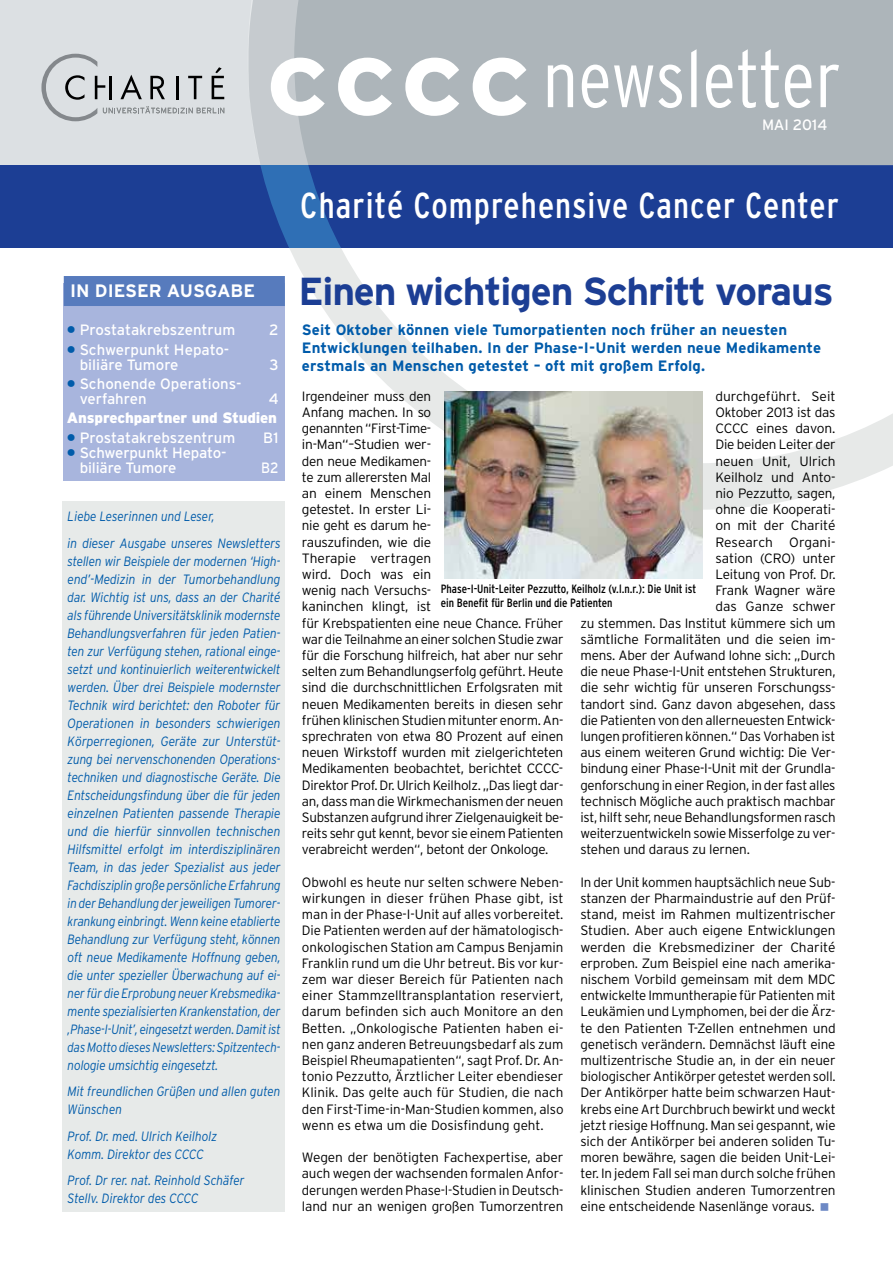
<style>
.page{position:relative;width:893px;height:1263px;background:#fff}
.page>*{position:absolute;margin:0;border:0;box-sizing:border-box;transform-origin:0 0}
.t1{font:300 condensed 79.5px "Interstate";letter-spacing:-.005em;color:#fff}
.t2{font:700 39px "Interstate";letter-spacing:-.03em;color:#1c3e94}
.t3{font:condensed 36px "Interstate";letter-spacing:.03em;color:#fff}
.t4{font:700 18px "Interstate";color:#fff}
.t5{font:700 15px/18px "Interstate";letter-spacing:.01em;color:#005baa}
.t6{font:15px/15px "Interstate";letter-spacing:-.005em;color:#fff}
.t7{font:900 15px "Interstate";letter-spacing:-.01em;color:#fff}
.t8{font:15px "Interstate";letter-spacing:-.005em;color:#fff;scale:.9 1}
.t9{font:300 13.5px/16.2px "Interstate";letter-spacing:-.02em;color:#000;text-align:justify}
.t10{font:italic 300 13.5px/18px "Interstate";letter-spacing:-.005em;color:#005baa;scale:.88 1}
.t11{font:300 13.5px "Interstate";color:#000}
.t12{font:300 13.5px "Interstate";letter-spacing:.005em;color:#000}
.t13{font:condensed 12px/13.5px "Interstate";color:#000}
.s1{font-weight:700;font-stretch:normal;font-size:106.5px}
.s2{font-weight:900;color:#005baa}
</style>
<div class="page">
<div style="left:0;top:0;width:328px;height:174px;background:#dce0e3"></div>
<div style="left:0;top:165px;width:893px;height:83px;background:#1c3e94"></div>
<svg style="left:41px;top:54px;width:183px;height:67px"></svg>
<svg style="left:248px;top:0;width:645px;height:510px"></svg>
<hr style="left:0;top:100px;width:1px;height:643px;background:#fff">
<div style="left:63px;top:502px;width:222px;height:710px;background:#e7eae9"></div>
<div style="left:64px;top:283px;width:221px;height:198px;background:#a8b5dd"></div>
<div style="left:64px;top:276px;width:221px;height:30px;background:#577bbd"></div>
<img style="left:444px;top:392px;width:259px;height:187px">
<h1 class="t1" style="left:266px;top:35px;width:576px"><span class="s1">cccc</span>newsletter</h1>
<p class="t6" style="left:762px;top:117px;width:67px">MAI 2014</p>
<h3 class="t3" style="left:300px;top:186px;width:540px">Charité Comprehensive Cancer Center</h3>
<h3 class="t4" style="left:70px;top:281px;width:56px">IN DIESER</h3>
<h2 class="t2" style="left:167px;top:269px;width:668px"><sup>AUSGABE</sup> Einen wichtigen Schritt voraus</h2>
<p class="t5" style="left:302px;top:321px;width:521px">Seit Oktober können viele Tumorpatienten noch früher an neuesten<br>Entwicklungen teilhaben. In der Phase-I-U nit werden neue Medikamente erstmals an Menschen getestet – oft mit großem Erfolg.</p>
<p class="t9" style="left:302px;top:388px;width:263px;text-align:left">Irgendeiner muss den<br>Anfang machen. In so<br>genannten “First-Time-<br>in-Man“–Studien wer-<br>den neue Medikamen-<br>te zum allerersten Mal<br>an einem Menschen<br>getestet. In erster Li-<br>nie geht es darum he-<br>rauszufinden, wie die<br>Therapie vertragen<br>wird. Doch was ein<br>wenig nach Versuchs-<br>kaninchen klingt, ist<br>für Krebspatienten eine neue Chance. Früher war die Teilnahme an einer solchen Studie zwar für die Forschung hilfreich, hat aber nur sehr selten zum Behandlungserfolg geführt. Heute sind die durchschnittlichen Erfolgsraten mit neuen Medikamenten bereits in diesen sehr frühen klinischen Studien mitunter enorm. An&shy;sprechraten von etwa 80 Prozent auf einen neuen Wirkstoff wurden mit zielgerichteten Medikamenten beobachtet, berichtet CCCC-Direktor Prof. Dr. Ulrich Keilholz. „Das liegt dar&shy;an, dass man die Wirkmechanismen der neuen Substanzen aufgrund ihrer Zielgenauigkeit be&shy;reits sehr gut kennt, bevor sie einem Patienten verabreicht werden“, betont der Onkologe.</p>
<p class="t9" style="left:302px;top:874px;width:263px">Obwohl es heute nur selten schwere Neben&shy;wirkungen in dieser frühen Phase gibt, ist man in der Phase-I-Unit auf alles vorbereitet.<br>Die Patienten werden auf der hämatologisch&shy;onkologischen Station am Campus Benjamin Franklin rund um die Uhr betreut. Bis vor kur&shy;zem war dieser Bereich für Patienten nach einer Stammzelltransplantation reserviert, darum befinden sich auch Monitore an den Betten. „Onkologische Patienten haben ei&shy;nen ganz anderen Betreuungsbedarf als zum Beispiel Rheumapatienten“, sagt Prof. Dr. An&shy;tonio Pezzutto, Ärztlicher Leiter ebendieser Klinik. Das gelte auch für Studien, die nach den First-Time-in-Man-Studien kommen, also wenn es etwa um die Dosisfindung geht.</p>
<p class="t9" style="left:302px;top:1149px;width:263px">Wegen der benötigten Fachexpertise, aber auch wegen der wachsenden formalen Anfor&shy;derungen werden Phase-I-Studien in Deutsch&shy;land nur an wenigen großen Tumorzentren</p>
<p class="t6" style="left:67px;top:322px;width:170px"><span class="s2">•</span> Prostatakrebszentrum</p>
<p class="t6" style="left:269px;top:322px;width:11px">2</p>
<p class="t6" style="left:80px;top:342px;width:151px;text-indent:-13px"><span class="s2">•</span> Schwerpunkt Hepato&shy;biliäre Tumore</p>
<p class="t6" style="left:270px;top:357px;width:11px">3</p>
<p class="t6" style="left:80px;top:376px;width:163px;text-indent:-13px"><span class="s2">•</span> Schonende Operations&shy;verfahren</p>
<p class="t11" style="left:715px;top:388px;width:122px">durchgeführt. Seit</p>
<p class="t9" style="left:715px;top:404px;width:122px">Oktober 2013 ist das</p>
<p class="t9" style="left:715px;top:420px;width:122px">CCCC eines davon.</p>
<p class="t9" style="left:715px;top:436px;width:122px">Die beiden Leiter der</p>
<p class="t9" style="left:715px;top:452px;width:122px">neuen Unit, Ulrich</p>
<p class="t9" style="left:715px;top:469px;width:122px">Keilholz und Anto-</p>
<p class="t9" style="left:715px;top:485px;width:122px">nio Pezzutto, sagen,</p>
<p class="t9" style="left:715px;top:501px;width:122px">ohne die Kooperati-</p>
<p class="t9" style="left:715px;top:517px;width:122px">on mit der Charité</p>
<p class="t12" style="left:715px;top:534px;width:122px">Research Organi-</p>
<p class="t9" style="left:715px;top:550px;width:122px">sation (CRO) unter</p>
<p class="t9" style="left:715px;top:566px;width:122px">Leitung von Prof. Dr.</p>
<p class="t9" style="left:715px;top:582px;width:122px">Frank Wagner wäre</p>
<p class="t9" style="left:715px;top:598px;width:122px">das Ganze schwer</p>
<p class="t9" style="left:580px;top:614px;width:257px">zu stemmen. Das Institut kümmere sich um</p>
<p class="t9" style="left:580px;top:631px;width:257px">sämtliche Formalitäten und die seien im-</p>
<p class="t9" style="left:580px;top:647px;width:257px">mens. Aber der Aufwand lohne sich: „Durch</p>
<p class="t9" style="left:580px;top:663px;width:257px">die neue Phase-I-Unit entstehen Strukturen,</p>
<p class="t9" style="left:580px;top:679px;width:257px">die sehr wichtig für unseren Forschungss-</p>
<p class="t9" style="left:580px;top:695px;width:257px">tandort sind. Ganz davon abgesehen, dass</p>
<p class="t9" style="left:580px;top:712px;width:257px">die Patienten von den allerneuesten Entwick-</p>
<p class="t9" style="left:580px;top:728px;width:256px">lungen profitieren können.“ Das Vorhaben ist</p>
<p class="t9" style="left:580px;top:744px;width:257px">aus einem weiteren Grund wichtig: Die Ver-</p>
<p class="t9" style="left:580px;top:760px;width:257px">bindung einer Phase-I-Unit mit der Grundla-</p>
<p class="t9" style="left:580px;top:776px;width:257px">genforschung in einer Region, in der fast alles</p>
<p class="t9" style="left:580px;top:793px;width:257px">technisch Mögliche auch praktisch machbar</p>
<p class="t9" style="left:580px;top:809px;width:257px">ist, hilft sehr, neue Behandlungsformen rasch</p>
<p class="t9" style="left:580px;top:825px;width:257px">weiterzuentwickeln sowie Misserfolge zu ver-</p>
<p class="t9" style="left:580px;top:841px;width:171px">stehen und daraus zu lernen.</p>
<p class="t9" style="left:580px;top:874px;width:257px">In der Unit kommen hauptsächlich neue Sub&shy;stanzen der Pharmaindustrie auf den Prüf&shy;stand, meist im Rahmen multizentrischer Studien. Aber auch eigene Entwicklungen werden die Krebsmediziner der Charité erproben. Zum Beispiel eine nach amerika&shy;nischem Vorbild gemeinsam mit dem MDC entwickelte Immuntherapie für Patienten mit Leukämien und Lymphomen, bei der die Ärz&shy;te den Patienten T-Zellen entnehmen und genetisch verändern. Demnächst läuft eine multizentrische Studie an, in der ein neuer biologischer Antikörper getestet werden soll.<br>Der Antikörper hatte beim schwarzen Haut&shy;krebs eine Art Durchbruch bewirkt und weckt jetzt riesige Hoffnung. Man sei gespannt, wie sich der Antikörper bei anderen soliden Tu&shy;moren bewähre, sagen die beiden Unit-Lei&shy;ter. In jedem Fall sei man durch solche frühen klinischen Studien anderen Tumorzentren eine entscheidende Nasenlänge voraus.</p>
<p class="t6" style="left:269px;top:391px;width:12px">4</p>
<p class="t7" style="left:67px;top:409px;width:212px">Ansprechpartner und Studien</p>
<p class="t6" style="left:67px;top:430px;width:170px"><span class="s2">•</span> Prostatakrebszentrum</p>
<p class="t6" style="left:263px;top:430px;width:17px">B1</p>
<p class="t6" style="left:80px;top:445px;width:148px;text-indent:-13px"><span class="s2">•</span> Schwerpunkt Hepato&shy;biliäre Tumore</p>
<p class="t8" style="left:261px;top:459px;width:21px">B2</p>
<p class="t10" style="left:68px;top:503px;width:244px;line-height:26.5px">Liebe Leserinnen und Leser,<br>in dieser Ausgabe unseres Newsletters</p>
<p class="t10" style="left:68px;top:552px;width:244px;text-align:justify">stellen wir Beispiele der modernen ‘High&shy;end’-Medizin in der Tumorbehandlung dar. Wichtig ist uns, dass an der Charité als führende Universitätsklinik modernste Behandlungsverfahren für jeden Patien&shy;ten zur Verfügung stehen, rational einge&shy;setzt und kontinuierlich weiterentwickelt werden. Über drei Beispiele modernster Technik wird berichtet: den Roboter für Operationen in besonders schwierigen Körperregionen, Geräte zur Unterstüt&shy;zung bei nervenschonenden Operations&shy;techniken und diagnostische Geräte. Die Entscheidungsfindung über die für jeden einzelnen Patienten passende Therapie und die hierfür sinnvollen technischen Hilfsmittel erfolgt im interdisziplinären Team, in das jeder Spezialist aus jeder Fachdisziplin große persönliche Erfahrung in der Behandlung der jeweiligen Tumorer&shy;krankung einbringt. Wenn keine etablierte Behandlung zur Verfügung steht, können oft neue Medikamente Hoffnung geben, die unter spezieller Überwachung auf ei&shy;ner für die Erprobung neuer Krebsmedika&shy;mente spezialisierten Krankenstation, der ‚Phase-I-Unit’, eingesetzt werden. Damit ist das Motto dieses Newsletters: Spitzentech&shy;nologie umsichtig eingesetzt.</p>
<p class="t10" style="left:68px;top:1082px;width:244px">Mit freundlichen Grüßen und allen guten<br>Wünschen</p>
<p class="t10" style="left:68px;top:1127px;width:172px">Prof. Dr. med. Ulrich Keilholz<br>Komm. Direktor des CCCC</p>
<p class="t10" style="left:68px;top:1171px;width:203px">Prof. Dr rer. nat. Reinhold Schäfer<br>Stellv. Direktor des CCCC</p>
<p class="t13" style="left:441px;top:582px;width:257px">Phase-I-Unit-Leiter Pezzutto, Keilholz (v.l.n.r.): Die Unit ist ein Benefit für Berlin und die Patienten</p>
</div>
